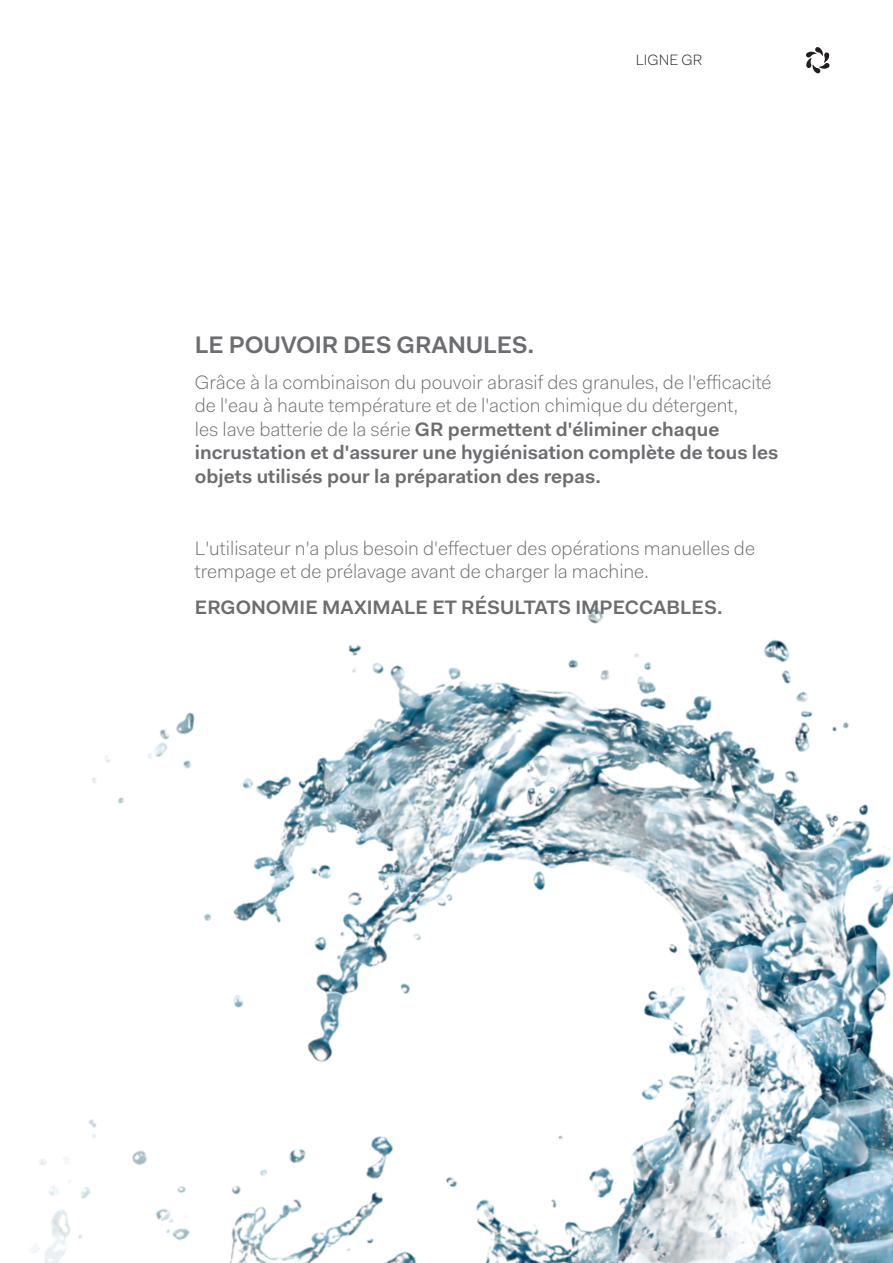
<style>
.page{position:relative;width:893px;height:1263px;background:#fff}
.page>*{position:absolute;margin:0;border:0;box-sizing:border-box;transform-origin:0 0}
.t1{font:600 24px "Fakt Pro";letter-spacing:-.01em;color:#6c6d70}
.t2{font:300 19.5px/23.4px "Fakt Pro";color:#6c6d70}
.t3{font:600 19.5px "Fakt Pro";color:#6c6d70}
.t4{font:300 15px "Fakt Pro";color:#231f20}
.s1{font-weight:600}
</style>
<div class="page">
<img style="left:69px;top:608px;width:824px;height:655px">
<img style="left:32px;top:1157px;width:37px;height:106px">
<svg style="left:806px;top:47px;width:24px;height:26px"></svg>
<p class="t4" style="left:636px;top:50px;width:68px">LIGNE GR</p>
<p class="t1" style="left:195px;top:329px;width:341px">LE POUVOIR DES GRANULES.</p>
<p class="t2" style="left:195px;top:370px;width:585px">Grâce à la combinaison du pouvoir abrasif des granules, de l'efficacité de l'eau à haute température et de l'action chimique du détergent,<br>les lave batterie de la série <span class="s1">GR permettent d'éliminer chaque incrustation et d'assurer une hygiénisation complète de tous les objets utilisés pour la préparation des repas.</span></p>
<p class="t2" style="left:195px;top:536px;width:562px">L'utilisateur n'a plus besoin d'effectuer des opérations manuelles de trempage et de prélavage avant de charger la machine.</p>
<p class="t3" style="left:195px;top:595px;width:529px">ERGONOMIE MAXIMALE ET RÉSULTATS IMPECCABLES.</p>
<p class="t4" style="left:821px;top:1194px;width:10px">3</p>
</div>
